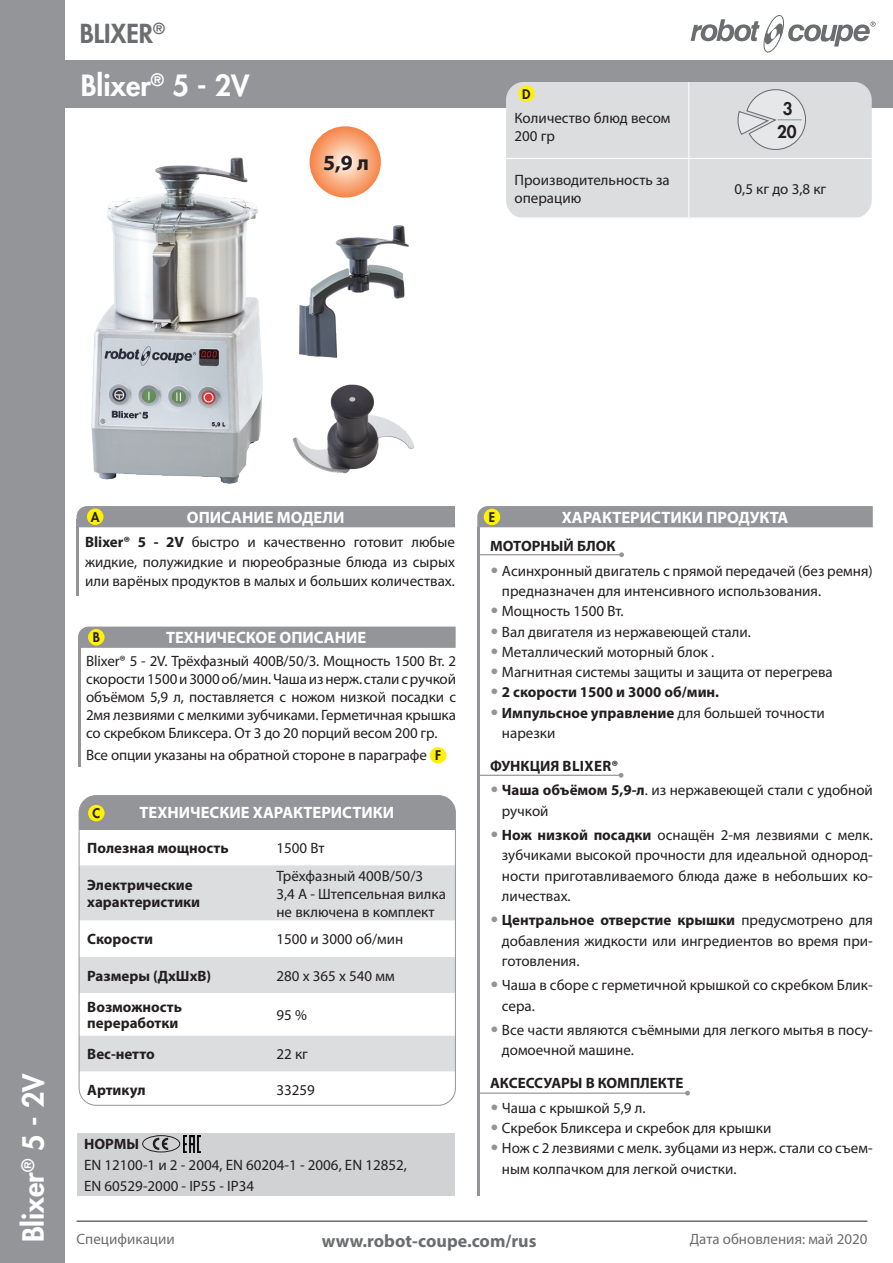
<style>
.page{position:relative;width:893px;height:1263px;background:#fff}
.page>*{position:absolute;margin:0;border:0;box-sizing:border-box;transform-origin:0 0}
.t1{font:800 28.5px "Futura";color:#fff}
.t2{font:800 25.5px "Futura";color:#6c6d70}
.t3{font:700 21.75px "Myriad Pro";color:#231f20}
.t4{font:700 18px "Myriad Pro";color:#6c6d70}
.t5{font:800 16.95px/22.2px "Futura";color:#231f20;text-align:center}
.t6{font:700 16.5px "Myriad Pro";color:#fff}
.t7{font:15px/20.2px "Myriad Pro";color:#231f20}
.t8{font:700 15px/16.5px "Myriad Pro";color:#231f20}
.t9{font:15px "Myriad Pro";color:#6c6d70}
.t10{font:800 12.9px "Futura";color:#231f20}
.s1{font-weight:700}
.s2{font-family:"Futura";font-weight:800;font-size:12.9px}
.s3{font-family:"Futura";color:#939598}
.s4{font-family:"Futura";font-weight:400;color:#939598}
</style>
<div class="page">
<div style="left:0;top:60px;width:893px;height:47px;background:#939598"></div>
<svg style="left:691px;top:15px;width:185px;height:37px"></svg>
<div style="left:0;top:0;width:65px;height:1263px;background:#939598"></div>
<svg style="left:310px;top:126px;width:71px;height:72px;background:#f8ab7f"></svg>
<div style="left:506px;top:82px;width:366px;height:136px;background:#dcdddf"></div>
<hr style="left:689px;top:82px;width:1px;height:76px;background:#fff">
<hr style="left:506px;top:158px;width:183px;height:1px;background:#fff">
<hr style="left:689px;top:158px;width:183px;height:1px;background:#fff">
<hr style="left:689px;top:159px;width:1px;height:59px;background:#fff">
<div style="left:518px;top:86px;width:17px;height:16px;background:#fff101;border-radius:50%"></div>
<svg style="left:737px;top:89px;width:69px;height:61px;background:#d9dadc"></svg>
<hr style="left:77px;top:519px;width:2px;height:76px;background:#939598">
<div style="left:77px;top:506px;width:378px;height:21px;background:#939598"></div>
<div style="left:87px;top:508px;width:16px;height:17px;background:#fff101;border-radius:50%"></div>
<hr style="left:477px;top:527px;width:2px;height:668px;background:#939598">
<div style="left:477px;top:506px;width:396px;height:21px;background:#939598"></div>
<hr style="left:477px;top:775px;width:144px;height:1px;background:#939598">
<svg style="left:619px;top:773px;width:4px;height:5px"></svg>
<hr style="left:477px;top:1092px;width:210px;height:2px;background:#939598">
<svg style="left:685px;top:1091px;width:5px;height:4px"></svg>
<hr style="left:477px;top:554px;width:145px;height:1px;background:#939598">
<svg style="left:619px;top:552px;width:5px;height:5px"></svg>
<hr style="left:78px;top:639px;width:2px;height:127px;background:#939598">
<div style="left:430px;top:747px;width:16px;height:16px;background:#fff101;border-radius:50%"></div>
<div style="left:78px;top:627px;width:378px;height:21px;background:#939598"></div>
<div style="left:88px;top:629px;width:17px;height:16px;background:#fff101;border-radius:50%"></div>
<div style="left:79px;top:795px;width:376px;height:34px;background:#939598"></div>
<div style="left:81px;top:865px;width:373px;height:56px;background:#dcdddf"></div>
<svg style="left:79px;top:957px;width:375px;height:147px"></svg>
<div style="left:79px;top:795px;width:377px;height:311px;border:1px solid #939598;border-radius:17px"></div>
<div style="left:88px;top:805px;width:17px;height:16px;background:#fff101;border-radius:50%"></div>
<div style="left:484px;top:509px;width:16px;height:16px;background:#fff101;border-radius:50%"></div>
<hr style="left:77px;top:1220px;width:790px;height:2px;background:#6c6d70">
<div style="left:78px;top:1133px;width:377px;height:62px;background:#d1d2d4"></div>
<div style="left:142px;top:1135px;width:38px;height:17px;border:1px solid #231f20;border-radius:50%"></div>
<svg style="left:152px;top:1137px;width:16px;height:13px"></svg>
<img style="left:183px;top:1135px;width:17px;height:17px">
<img style="left:292px;top:384px;width:123px;height:90px">
<img style="left:299px;top:225px;width:110px;height:133px">
<img style="left:91px;top:157px;width:172px;height:327px">
<h2 class="t2" style="left:80px;top:16px;width:87px">BLIXER<sup>®</sup></h2>
<h1 class="t1" style="left:81px;top:66px;width:170px">Blixer<sup>®</sup> 5 - 2V</h1>
<h3 class="t3" style="left:323px;top:149px;width:47px">5,9 л</h3>
<p class="t10" style="left:522px;top:85px;width:10px">D</p>
<p class="t5" style="left:777px;top:98px;width:21px">3<br>20</p>
<p class="t7" style="left:514px;top:109px;width:157px;line-height:18px">Количество блюд весом<br>200 гр</p>
<p class="t7" style="left:514px;top:171px;width:157px;line-height:18px">Производительность за операцию</p>
<p class="t7" style="left:734px;top:178px;width:93px">0,5 кг до 3,8 кг</p>
<h1 class="t1" style="left:14px;top:1242px;width:171px;rotate:-90deg">Blixer<sup>®</sup> 5 - 2V</h1>
<p class="t10" style="left:91px;top:508px;width:10px">A</p>
<p class="t6" style="left:187px;top:506px;width:159px">ОПИСАНИЕ МОДЕЛИ</p>
<p class="t7" style="left:85px;top:532px;width:371px;line-height:19.5px;text-align:justify"><span class="s1">Blixer® 5 - 2V</span> быстро и качественно готовит любые жидкие, полужидкие и пюреобразные блюда из сырых или варёных продуктов в малых и больших количествах.</p>
<p class="t10" style="left:93px;top:629px;width:9px">B</p>
<p class="t6" style="left:166px;top:627px;width:202px">ТЕХНИЧЕСКОЕ ОПИСАНИЕ</p>
<p class="t7" style="left:86px;top:652px;width:371px;line-height:18px;text-align:justify">Blixer® 5 - 2V. Трёхфазный 400В/50/3. Мощность 1500 Вт. 2 скорости 1500 и 3000 об/мин. Чаша из нерж. стали с ручкой объёмом 5,9 л, поставляется с ножом низкой посадки с 2мя лезвиями с мелкими зубчиками. Герметичная крышка со скребком Бликсера. От 3 до 20 порций весом 200 гр.</p>
<p class="t7" style="left:86px;top:745px;width:356px">Все опции указаны на обратной стороне в параграфе <span class="s2">F</span></p>
<p class="t6" style="left:140px;top:802px;width:256px">ТЕХНИЧЕСКИЕ ХАРАКТЕРИСТИКИ</p>
<p class="t8" style="left:87px;top:839px;width:143px">Полезная мощность</p>
<p class="t7" style="left:276px;top:837px;width:50px">1500 Вт</p>
<p class="t8" style="left:87px;top:876px;width:114px">Электрические характеристики</p>
<p class="t7" style="left:276px;top:866px;width:171px;line-height:18px">Трёхфазный 400В/50/3<br>3,4 А - Штепсельная вилка не включена в комплект</p>
<p class="t8" style="left:87px;top:930px;width:67px">Скорости</p>
<p class="t7" style="left:276px;top:929px;width:128px">1500 и 3000 об/мин</p>
<p class="t8" style="left:87px;top:967px;width:126px">Размеры (ДxШxВ)</p>
<p class="t7" style="left:276px;top:965px;width:120px">280 x 365 x 540 мм</p>
<p class="t8" style="left:87px;top:998px;width:96px">Возможность переработки</p>
<p class="t7" style="left:276px;top:1004px;width:32px">95 %</p>
<p class="t8" style="left:87px;top:1045px;width:69px">Вес-нетто</p>
<p class="t7" style="left:276px;top:1044px;width:33px">22 кг</p>
<p class="t8" style="left:87px;top:1081px;width:60px">Артикул</p>
<p class="t7" style="left:276px;top:1080px;width:40px">33259</p>
<p class="t10" style="left:92px;top:805px;width:9px">C</p>
<p class="t8" style="left:84px;top:1135px;width:57px">НОРМЫ</p>
<p class="t7" style="left:84px;top:1154px;width:324px;line-height:21px">EN 12100-1 и 2 - 2004, EN 60204-1 - 2006, EN 12852,<br>EN 60529-2000 - IP55 - IP34</p>
<p class="t10" style="left:489px;top:508px;width:8px">E</p>
<p class="t6" style="left:562px;top:507px;width:228px">ХАРАКТЕРИСТИКИ ПРОДУКТА</p>
<p class="t8" style="left:490px;top:537px;width:127px">МОТОРНЫЙ БЛОК</p>
<p class="t7" style="left:502px;top:560px;width:372px;text-indent:-12px"><span class="s3">•</span> Асинхронный двигатель с прямой передачей (без ремня) предназначен для интенсивного использования.</p>
<p class="t7" style="left:490px;top:601px;width:135px"><span class="s3">•</span> Мощность 1500 Вт.</p>
<p class="t7" style="left:490px;top:621px;width:262px"><span class="s3">•</span> Вал двигателя из нержавеющей стали.</p>
<p class="t7" style="left:490px;top:641px;width:226px"><span class="s3">•</span> Металлический моторный блок .</p>
<p class="t7" style="left:490px;top:662px;width:344px"><span class="s3">•</span> Магнитная системы защиты и защита от перегрева</p>
<p class="t8" style="left:490px;top:683px;width:231px"><span class="s4">•</span> 2 скорости 1500 и 3000 об/мин.</p>
<p class="t7" style="left:502px;top:702px;width:324px;text-indent:-12px"><span class="s3">•</span> <span class="s1">Импульсное управление</span> для большей точности нарезки</p>
<p class="t8" style="left:490px;top:757px;width:130px">ФУНКЦИЯ BLIXER®</p>
<p class="t7" style="left:502px;top:780px;width:373px;text-indent:-12px"><span class="s3">•</span> <span class="s1">Чаша объёмом 5,9-л</span>. из нержавеющей стали с удобной ручкой</p>
<p class="t7" style="left:502px;top:825px;width:372px;text-align:justify;text-indent:-12px"><span class="s3">•</span> <span class="s1">Нож низкой посадки</span> оснащён 2-мя лезвиями с мелк. зубчиками высокой прочности для идеальной однород&shy;ности приготавливаемого блюда даже в небольших ко&shy;личествах.</p>
<p class="t7" style="left:502px;top:910px;width:372px;text-align:justify;text-indent:-12px"><span class="s3">•</span> <span class="s1">Центральное отверстие крышки</span> предусмотрено для добавления жидкости или ингредиентов во время при&shy;готовления.</p>
<p class="t7" style="left:502px;top:975px;width:372px;text-indent:-12px"><span class="s3">•</span> Чаша в сборе с герметичной крышкой со скребком Блик&shy;сера.</p>
<p class="t7" style="left:502px;top:1020px;width:372px;text-indent:-12px"><span class="s3">•</span> Все части являются съёмными для легкого мытья в посу&shy;домоечной машине.</p>
<p class="t8" style="left:490px;top:1074px;width:195px">АКСЕССУАРЫ В КОМПЛЕКТЕ</p>
<p class="t7" style="left:490px;top:1097px;width:157px"><span class="s3">•</span> Чаша с крышкой 5,9 л.</p>
<p class="t7" style="left:490px;top:1118px;width:283px"><span class="s3">•</span> Скребок Бликсера и скребок для крышки</p>
<p class="t7" style="left:502px;top:1138px;width:372px;text-indent:-12px"><span class="s3">•</span> Нож с 2 лезвиями с мелк. зубцами из нерж. стали со съем&shy;ным колпачком для легкой очистки.</p>
<p class="t9" style="left:77px;top:1230px;width:100px">Спецификации</p>
<p class="t4" style="left:322px;top:1229px;width:216px">www.robot-coupe.com/rus</p>
<p class="t9" style="left:690px;top:1230px;width:179px">Дата обновления: май 2020</p>
</div>
